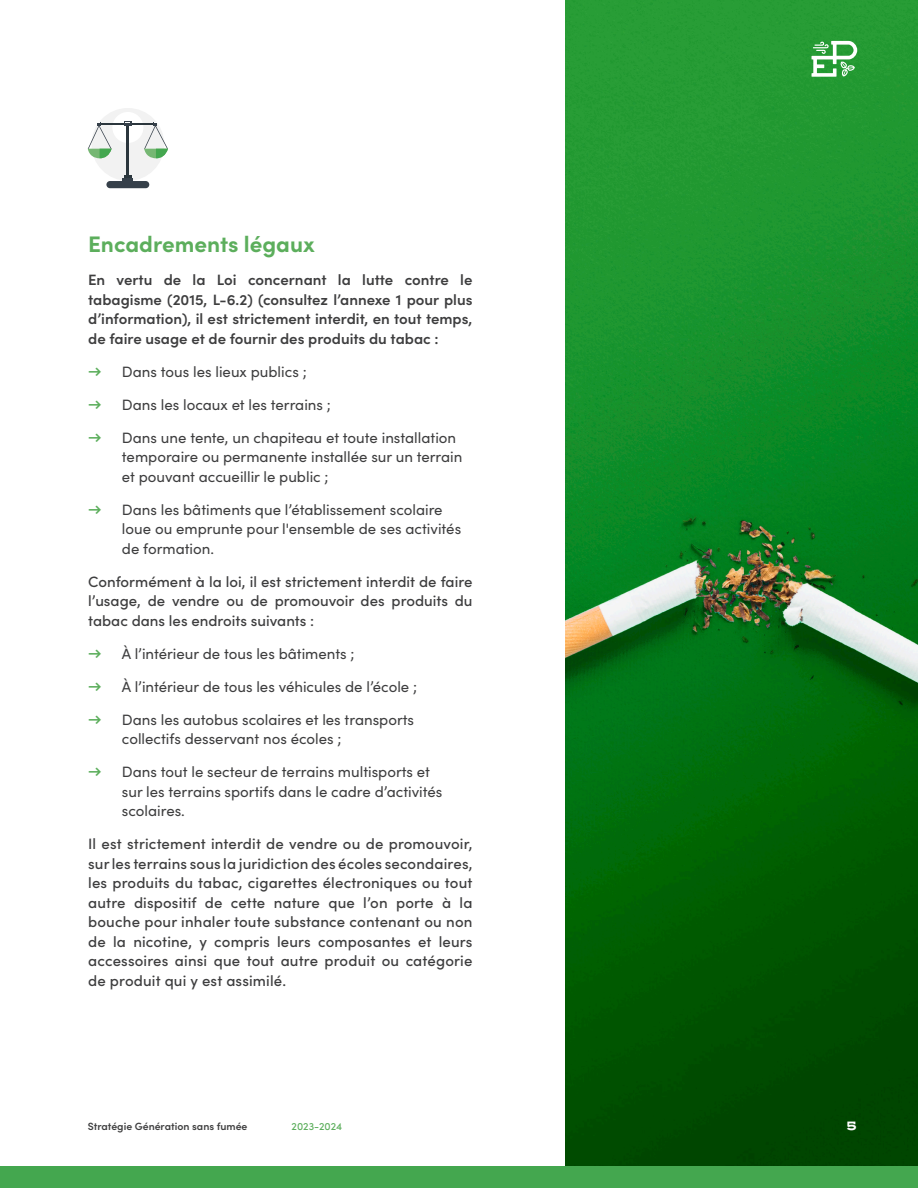
<style>
.page{position:relative;width:918px;height:1188px;background:#fff}
.page>*{position:absolute;margin:0;border:0;box-sizing:border-box;transform-origin:0 0}
.Sous-titre{font:700 22.5px "Sofia Pro";color:#5cae5c}
.t1{font:15px/19.5px "Sofia Pro";color:#3e3e3f}
.Texte_courant{font:500 15px/19.5px "Sofia Pro";color:#3e3e3f;text-align:justify}
.Texte_courant-2{font:600 15px/19.5px "Sofia Pro";color:#3e3e3f;text-align:justify}
.Texte_courant-3{font:700 12px "Henderson Slab Basic";color:#fff}
.Texte_courant-4{font:600 10.5px "Sofia Pro";color:#3e3e3f}
.Texte_courant-5{font:500 10.5px "Sofia Pro";color:#5cae5c}
.s1{font-weight:700;color:#5cae5c}
</style>
<div class="page">
<img style="left:566px;top:0;width:352px;height:1166px">
<div style="left:91px;top:108px;width:73px;height:73px;background:#f2f2f2;border-radius:50%"></div>
<div style="left:112px;top:112px;width:31px;height:31px;background:#fff;border-radius:50%"></div>
<hr style="left:127px;top:123px;width:2px;height:58px;background:#2b363d">
<div style="left:124px;top:175px;width:8px;height:5px;background:#2b363d"></div>
<hr style="left:101px;top:123px;width:54px;height:1px;background:#2b363d">
<div style="left:106px;top:181px;width:43px;height:7px;background:#36404a;border-radius:4px"></div>
<div style="left:123px;top:178px;width:10px;height:5px;background:#36404a"></div>
<svg style="left:124px;top:122px;width:8px;height:4px"></svg>
<svg style="left:88px;top:122px;width:24px;height:36px"></svg>
<svg style="left:144px;top:122px;width:24px;height:36px"></svg>
<div style="left:0;top:1166px;width:918px;height:22px;background:#44a74f"></div>
<svg style="left:812px;top:41px;width:45px;height:36px"></svg>
<p class="Sous-titre" style="left:88px;top:227px;width:228px">Encadrements légaux</p>
<p class="Texte_courant-2" style="left:88px;top:269px;width:386px">En vertu de la Loi concernant la lutte contre le tabagisme (2015, L-6.2) (consultez l’annexe 1 pour plus d’information), il est strictement interdit, en tout temps, de faire usage et de fournir des produits du tabac :</p>
<p class="t1" style="left:88px;top:361px;width:220px"><span class="s1">→</span> Dans tous les lieux publics ;</p>
<p class="t1" style="left:88px;top:394px;width:244px"><span class="s1">→</span> Dans les locaux et les terrains ;</p>
<p class="t1" style="left:122px;top:427px;width:342px;text-indent:-34px"><span class="s1">→</span> Dans une tente, un chapiteau et toute installation temporaire ou permanente installée sur un terrain et pouvant accueillir le public ;</p>
<p class="t1" style="left:122px;top:499px;width:341px;text-indent:-34px"><span class="s1">→</span> Dans les bâtiments que l’établissement scolaire loue ou emprunte pour l'ensemble de ses activités de formation.</p>
<p class="Texte_courant" style="left:88px;top:571px;width:386px">Conformément à la loi, il est strictement interdit de faire l’usage, de vendre ou de promouvoir des produits du tabac dans les endroits suivants :</p>
<p class="t1" style="left:88px;top:643px;width:268px"><span class="s1">→</span> À l’intérieur de tous les bâtiments ;</p>
<p class="t1" style="left:88px;top:676px;width:331px"><span class="s1">→</span> À l’intérieur de tous les véhicules de l’école ;</p>
<p class="t1" style="left:122px;top:709px;width:294px;text-indent:-34px"><span class="s1">→</span> Dans les autobus scolaires et les transports collectifs desservant nos écoles ;</p>
<p class="t1" style="left:122px;top:762px;width:322px;text-indent:-34px"><span class="s1">→</span> Dans tout le secteur de terrains multisports et sur les terrains sportifs dans le cadre d’activités scolaires.</p>
<p class="Texte_courant" style="left:88px;top:833px;width:386px">Il est strictement interdit de vendre ou de promouvoir, sur les terrains sous la juridiction des écoles secondaires, les produits du tabac, cigarettes électroniques ou tout autre dispositif de cette nature que l’on porte à la bouche pour inhaler toute substance contenant ou non de la nicotine, y compris leurs composantes et leurs accessoires ainsi que tout autre produit ou catégorie de produit qui y est assimilé.</p>
<p class="Texte_courant-4" style="left:88px;top:1118px;width:161px">Stratégie Génération sans fumée</p>
<p class="Texte_courant-5" style="left:292px;top:1118px;width:52px">2023-2024</p>
<p class="Texte_courant-3" style="left:846px;top:1118px;width:12px">5</p>
</div>
